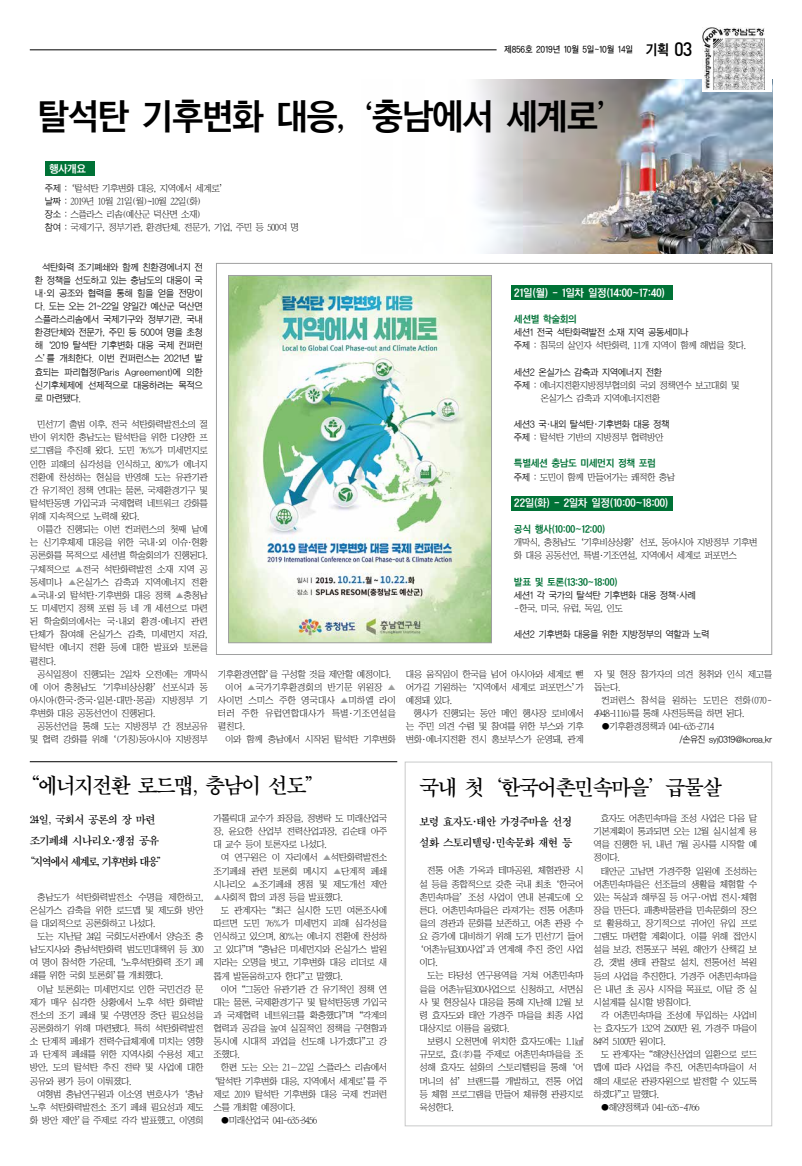
<style>
.page{position:relative;width:802px;height:1166px;background:#fff}
.page>*{position:absolute;margin:0;border:0;box-sizing:border-box;transform-origin:0 0}
.t1{font:35px "Jatgbv 50";letter-spacing:-.06em;color:#000}
.t2{font:21.88px "Njabm";letter-spacing:-.06em;color:#000}
.t3{font:11.38px/21px "Njabm";letter-spacing:-.06em;color:#000}
.t4{font:10.5px "Jatgbv 50";letter-spacing:-.05em;color:#fff}
.t5{font:9.62px "Jatgbv 50";letter-spacing:-.05em;color:#007236}
.t6{font:9.19px/13.1px "Jabmlv 50";letter-spacing:-.05em;color:#000;text-align:justify}
.t7{font:9.19px/13.1px "Jahglv 50";letter-spacing:-.05em;color:#000;text-align:justify}
.t8{font:9.19px "Jabmlv 50";letter-spacing:-.01em;color:#000}
.t9{font:9.19px "Jabmlv 50";letter-spacing:.015em;color:#000}
.t10{font:8.75px "Jajgmv 50";letter-spacing:-.025em;color:#000;scale:.95 1}
.t11{font:8.75px "Jahglv 50";letter-spacing:-.05em;color:#000}
.s1{font-family:"Jatgbv 50";font-size:14px}
.s2{font-family:"DIN";font-weight:500;font-size:19.25px}
.s3{font-family:"Jatmbv 50"}
.s4{font-family:"Jahglv 50"}
.s5{color:#9fa0a0}
</style>
<div class="page">
<img style="left:476px;top:79px;width:295px;height:174px">
<hr style="left:30px;top:50px;width:466px;height:1px;background:#000">
<svg style="left:702px;top:28px;width:69px;height:64px"></svg>
<img style="left:702px;top:27px;width:62px;height:62px">
<div style="left:404px;top:761px;width:367px;height:365px;border:1px solid #c9caca"></div>
<img style="left:230px;top:277px;width:259px;height:364px">
<div style="left:228px;top:275px;width:263px;height:368px;border:1px solid #9fa0a0"></div>
<hr style="left:30px;top:761px;width:367px;height:1px;background:#000">
<div style="left:45px;top:161px;width:49px;height:15px;background:#007236"></div>
<div style="left:511px;top:285px;width:161px;height:15px;background:#007236"></div>
<div style="left:511px;top:496px;width:161px;height:15px;background:#007236"></div>
<p class="t10" style="left:504px;top:45px;width:200px">제856호 2019년 10월 5일~10월 14일 <span class="s1">기획</span> <span class="s2">03</span></p>
<h1 class="t1" style="left:37px;top:99px;width:576px">탈석탄 기후변화 대응<span class="s3">, ‘</span>충남에서 세계로<span class="s3">’</span></h1>
<p class="t4" style="left:49px;top:164px;width:39px">행사개요</p>
<p class="t6" style="left:45px;top:181px;width:256px;text-align:left"><span class="s4">주제 :</span> ‘탈석탄 기후변화 대응, 지역에서 세계로’<br><span class="s4">날짜 :</span> 2019년 10월 21일(월)~10월 22일(화)<br><span class="s4">장소 :</span> 스플라스 리솜(예산군 덕산면 소재)<br><span class="s4">참여 :</span> 국제기구, 정부기관, 환경단체, 전문가, 기업, 주민 등 500여 명</p>
<p class="t7" style="left:35px;top:260px;width:170px;text-indent:7px">석탄화력 조기폐쇄와 함께 친환경에너지 전 환 정책을 선도하고 있는 충남도의 대응이 국 내·외 공조와 협력을 통해 힘을 얻을 전망이 다. 도는 오는 21~22일 양일간 예산군 덕산면 스플라스리솜에서 국제기구와 정부기관, 국내 환경단체와 전문가, 주민 등 500여 명을 초청 해 ‘2019 탈석탄 기후변화 대응 국제 컨퍼런 스’를 개최한다. 이번 컨퍼런스는 2021년 발 효되는 파리협정(Paris Agreement)에 의한 신기후체제에 선제적으로 대응하려는 목적으 로 마련됐다.</p>
<p class="t6" style="left:30px;top:418px;width:179px;text-indent:7px">민선7기 출범 이후, 전국 석탄화력발전소의 절 반이 위치한 충남도는 탈석탄을 위한 다양한 프 로그램을 추진해 왔다. 도민 76%가 미세먼지로 인한 피해의 심각성을 인식하고, 80%가 에너지 전환에 찬성하는 현실을 반영해 도는 유관기관 간 유기적인 정책 연대는 물론, 국제환경기구 및 탈석탄동맹 가입국과 국제협력 네트워크 강화를 위해 지속적으로 노력해 왔다.</p>
<p class="t6" style="left:30px;top:523px;width:179px;text-indent:7px">이틀간 진행되는 이번 컨퍼런스의 첫째 날에 는 신기후체제 대응을 위한 국내·외 이슈·현황 공론화를 목적으로 세션별 학술회의가 진행된다. 구체적으로 <span class="s5">▲</span>전국 석탄화력발전 소재 지역 공 동세미나 <span class="s5">▲</span>온실가스 감축과 지역에너지 전환</p>
<p class="t6" style="left:30px;top:588px;width:179px"><span class="s5">▲</span>국내·외 탈석탄·기후변화 대응 정책 <span class="s5">▲</span>충청남 도 미세먼지 정책 포럼 등 네 개 세션으로 마련 된 학술회의에서는 국·내외 환경·에너지 관련 단체가 참여해 온실가스 감축, 미세먼지 저감, 탈석탄 에너지 전환 등에 대한 발표와 토론을 펼친다.</p>
<p class="t6" style="left:30px;top:667px;width:179px;text-indent:7px">공식일정이 진행되는 2일차 오전에는 개막식 에 이어 충청남도 ‘기후비상상황’ 선포식과 동 아시아(한국·중국·일본·대만·몽골) 지방정부 기 후변화 대응 공동선언이 진행된다.</p>
<p class="t6" style="left:30px;top:720px;width:179px;text-align:right">공동선언을 통해 도는 지방정부 간 정보공유 및 협력 강화를 위해 ‘(가칭)동아시아 지방정부</p>
<p class="t6" style="left:218px;top:667px;width:175px">기후환경연합’을 구성할 것을 제안할 예정이다.</p>
<p class="t8" style="left:225px;top:682px;width:172px">이어 <span class="s5">▲</span>국가기후환경회의 반기문 위원장 <span class="s5">▲</span></p>
<p class="t8" style="left:218px;top:695px;width:179px">사이먼 스미스 주한 영국대사 <span class="s5">▲</span>미하엘 라이</p>
<p class="t9" style="left:218px;top:708px;width:179px">터러 주한 유럽연합대사가 특별·기조연설을</p>
<p class="t6" style="left:218px;top:720px;width:29px">펼친다.</p>
<p class="t6" style="left:225px;top:733px;width:172px">이와 함께 충남에서 시작된 탈석탄 기후변화</p>
<p class="t4" style="left:513px;top:287px;width:153px">21일(월) - 1일차 일정(14:00~17:40)</p>
<p class="t5" style="left:513px;top:314px;width:65px">세션별 학술회의</p>
<p class="t7" style="left:513px;top:326px;width:176px">세션1 전국 석탄화력발전 소재 지역 공동세미나</p>
<p class="t6" style="left:513px;top:339px;width:234px"><span class="s4">주제 :</span> 침묵의 살인자 석탄화력, 11개 지역이 함께 해법을 찾다.</p>
<p class="t7" style="left:513px;top:365px;width:150px">세션2 온실가스 감축과 지역에너지 전환</p>
<p class="t6" style="left:540px;top:378px;width:200px;text-indent:-26px"><span class="s4">주제 :</span> 에너지전환지방정부협의회 국외 정책연수 보고대회 및 온실가스 감축과 지역에너지전환</p>
<p class="t7" style="left:513px;top:418px;width:157px">세션3 국·내외 탈석탄·기후변화 대응 정책</p>
<p class="t6" style="left:513px;top:431px;width:151px"><span class="s4">주제 :</span> 탈석탄 기반의 지방정부 협력방안</p>
<p class="t5" style="left:513px;top:459px;width:143px">특별세션 충남도 미세먼지 정책 포럼</p>
<p class="t6" style="left:513px;top:470px;width:163px"><span class="s4">주제 :</span> 도민이 함께 만들어가는 쾌적한 충남</p>
<p class="t4" style="left:513px;top:497px;width:156px">22일(화) - 2일차 일정(10:00~18:00)</p>
<p class="t5" style="left:513px;top:524px;width:93px">공식 행사(10:00~12:00)</p>
<p class="t6" style="left:513px;top:536px;width:245px">개막식, 충청남도 ‘기후비상상황’ 선포, 동아시아 지방정부 기후변 화 대응 공동선언, 특별·기조연설, 지역에서 세계로 퍼포먼스</p>
<p class="t5" style="left:513px;top:577px;width:105px">발표 및 토론(13:30~18:00)</p>
<p class="t7" style="left:513px;top:588px;width:183px">세션1 각 국가의 탈석탄 기후변화 대응 정책·사례</p>
<p class="t6" style="left:513px;top:601px;width:110px">-한국, 미국, 유럽, 독일, 인도</p>
<p class="t7" style="left:513px;top:628px;width:197px">세션2 기후변화 대응을 위한 지방정부의 역할과 노력</p>
<p class="t6" style="left:406px;top:667px;width:179px">대응 움직임이 한국을 넘어 아시아와 세계로 뻗 어가길 기원하는 ‘지역에서 세계로 퍼포먼스’가 예정돼 있다.</p>
<p class="t6" style="left:406px;top:707px;width:179px;text-indent:7px">행사가 진행되는 동안 메인 행사장 로비에서 는 주민 의견 수렴 및 참여를 위한 부스와 기후 변화·에너지전환 전시 홍보부스가 운영돼, 관계</p>
<p class="t6" style="left:593px;top:667px;width:179px">자 및 현장 참가자의 의견 청취와 인식 제고를 돕는다.</p>
<p class="t6" style="left:593px;top:694px;width:180px;text-indent:7px">컨퍼런스 참석을 원하는 도민은 전화(070-<br>4948-1116)를 통해 사전등록을 하면 된다.</p>
<p class="t6" style="left:601px;top:720px;width:114px">●기후환경정책과 041-635-2714</p>
<p class="t11" style="left:679px;top:735px;width:94px">/손유진 syj0319@korea.kr</p>
<h2 class="t2" style="left:30px;top:774px;width:286px">“에너지전환 로드맵, 충남이 선도”</h2>
<p class="t3" style="left:30px;top:809px;width:134px">24일, 국회서 공론의 장 마련 조기폐쇄 시나리오·쟁점 공유 “지역에서 세계로, 기후변화 대응”</p>
<p class="t6" style="left:30px;top:890px;width:175px;text-indent:7px">충남도가 석탄화력발전소 수명을 제한하고, 온실가스 감축을 위한 로드맵 및 제도화 방안 을 대외적으로 공론화하고 나섰다.</p>
<p class="t6" style="left:30px;top:930px;width:175px;text-indent:7px">도는 지난달 24일 국회도서관에서 양승조 충 남도지사와 충남석탄화력 범도민대책위 등 300 여 명이 참석한 가운데, ‘노후석탄화력 조기 폐 쇄를 위한 국회 토론회’를 개최했다.</p>
<p class="t6" style="left:30px;top:982px;width:175px;text-indent:7px">이날 토론회는 미세먼지로 인한 국민건강 문 제가 매우 심각한 상황에서 노후 석탄 화력발 전소의 조기 폐쇄 및 수명연장 중단 필요성을 공론화하기 위해 마련됐다. 특히 석탄화력발전 소 단계적 폐쇄가 전력수급체계에 미치는 영향 과 단계적 폐쇄를 위한 지역사회 수용성 제고 방안, 도의 탈석탄 추진 전략 및 사업에 대한 공유와 평가 등이 이뤄졌다.</p>
<p class="t6" style="left:30px;top:1087px;width:175px;text-indent:7px">여형범 충남연구원과 이소영 변호사가 ‘충남 노후 석탄화력발전소 조기 폐쇄 필요성과 제도 화 방안 제안’을 주제로 각각 발표했고, 이영희</p>
<p class="t6" style="left:213px;top:812px;width:175px">가톨릭대 교수가 좌장을, 정병락 도 미래산업국 장, 윤요한 산업부 전력산업과장, 김순태 아주 대 교수 등이 토론자로 나섰다.</p>
<p class="t6" style="left:213px;top:851px;width:175px;text-indent:7px">여 연구원은 이 자리에서 <span class="s5">▲</span>석탄화력발전소 조기폐쇄 관련 토론회 메시지 <span class="s5">▲</span>단계적 폐쇄 시나리오 <span class="s5">▲</span>조기폐쇄 쟁점 및 제도개선 제안</p>
<p class="t6" style="left:213px;top:890px;width:131px"><span class="s5">▲</span>사회적 합의 과정 등을 발표했다.</p>
<p class="t6" style="left:221px;top:903px;width:168px">도 관계자는 “최근 실시한 도민 여론조사에</p>
<p class="t6" style="left:213px;top:917px;width:175px">따르면 도민 76%가 미세먼지 피해 심각성을</p>
<p class="t6" style="left:213px;top:930px;width:175px">인식하고 있으며, 80%는 에너지 전환에 찬성하</p>
<p class="t6" style="left:213px;top:943px;width:175px">고 있다”며 “충남은 미세먼지와 온실가스 발원</p>
<p class="t6" style="left:213px;top:956px;width:175px">지라는 오명을 벗고, 기후변화 대응 리더로 새</p>
<p class="t6" style="left:213px;top:969px;width:131px">롭게 발돋움하고자 한다”고 말했다.</p>
<p class="t6" style="left:221px;top:982px;width:168px">이어 “그동안 유관기관 간 유기적인 정책 연</p>
<p class="t6" style="left:213px;top:995px;width:175px">대는 물론, 국제환경기구 및 탈석탄동맹 가입국</p>
<p class="t6" style="left:213px;top:1008px;width:175px">과 국제협력 네트워크를 확충했다”며 “각계의</p>
<p class="t6" style="left:213px;top:1022px;width:175px">협력과 공감을 높여 실질적인 정책을 구현함과</p>
<p class="t6" style="left:213px;top:1035px;width:175px">동시에 시대적 과업을 선도해 나가겠다”고 강</p>
<p class="t6" style="left:213px;top:1048px;width:28px">조했다.</p>
<p class="t6" style="left:221px;top:1061px;width:168px">한편 도는 오는 21∼22일 스플라스 리솜에서</p>
<p class="t6" style="left:213px;top:1074px;width:175px">‘탈석탄 기후변화 대응, 지역에서 세계로’를 주</p>
<p class="t6" style="left:213px;top:1087px;width:175px">제로 2019 탈석탄 기후변화 대응 국제 컨퍼런</p>
<p class="t6" style="left:213px;top:1100px;width:84px">스를 개최할 예정이다.</p>
<p class="t6" style="left:221px;top:1114px;width:98px">●미래산업국 041-635-3456</p>
<h2 class="t2" style="left:419px;top:776px;width:304px">국내 첫 ‘한국어촌민속마을’ 급물살</h2>
<p class="t3" style="left:419px;top:811px;width:154px">보령 효자도·태안 가경주마을 선정 설화 스토리텔링·민속문화 재현 등</p>
<p class="t6" style="left:419px;top:864px;width:165px;text-indent:7px">전통 어촌 가옥과 테마공원, 체험관광 시 설 등을 종합적으로 갖춘 국내 최초 ‘한국어 촌민속마을’ 조성 사업이 연내 본궤도에 오 른다. 어촌민속마을은 라져가는 전통 어촌마 을의 경관과 문화를 보존하고, 어촌 관광 수 요 증가에 대비하기 위해 도가 민선7기 들어 ‘어촌뉴딜300사업’과 연계해 추진 중인 사업 이다.</p>
<p class="t6" style="left:419px;top:969px;width:165px;text-indent:7px">도는 타당성 연구용역을 거쳐 어촌민속마 을을 어촌뉴딜300사업으로 신청하고, 서면심 사 및 현장실사 대응을 통해 지난해 12월 보 령 효자도와 태안 가경주 마을을 최종 사업 대상지로 이름을 올렸다.</p>
<p class="t6" style="left:419px;top:1035px;width:165px;text-indent:7px">보령시 오천면에 위치한 효자도에는 1.1㎢규모로, 효(孝)를 주제로 어촌민속마을을 조 성해 효자도 설화의 스토리텔링을 통해 ‘어 머니의 섬’ 브랜드를 개발하고, 전통 어업 등 체험 프로그램을 만들어 체류형 관광지로 육성한다.</p>
<p class="t6" style="left:593px;top:812px;width:165px;text-indent:7px">효자도 어촌민속마을 조성 사업은 다음 달 기본계획이 통과되면 오는 12월 실시설계 용 역을 진행한 뒤, 내년 7월 공사를 시작할 예 정이다.</p>
<p class="t6" style="left:593px;top:864px;width:165px;text-indent:7px">태안군 고남면 가경주항 일원에 조성하는 어촌민속마을은 선조들의 생활을 체험할 수 있는 독살과 해루질 등 어구·어법 전시·체험 장을 만든다. 패총박물관을 민속문화의 장으 로 활용하고, 장기적으로 귀어인 유입 프로 그램도 마련할 계획이다. 이를 위해 접안시 설을 보강, 전통포구 복원, 해안가 산책길 보 강, 갯벌 생태 관찰로 설치, 전통어선 복원 등의 사업을 추진한다. 가경주 어촌민속마을 은 내년 초 공사 시작을 목표로, 이달 중 실 시설계를 실시할 방침이다.</p>
<p class="t6" style="left:593px;top:1008px;width:165px;text-indent:7px">각 어촌민속마을 조성에 투입하는 사업비 는 효자도가 132억 2500만 원, 가경주 마을이 84억 5100만 원이다.</p>
<p class="t6" style="left:593px;top:1048px;width:165px;text-indent:7px">도 관계자는 “해양신산업의 일환으로 로드 맵에 따라 사업을 추진, 어촌민속마을이 서 해의 새로운 관광자원으로 발전할 수 있도록 하겠다”고 말했다.</p>
<p class="t6" style="left:600px;top:1100px;width:100px">●해양정책과 041-635-4766</p>
</div>
